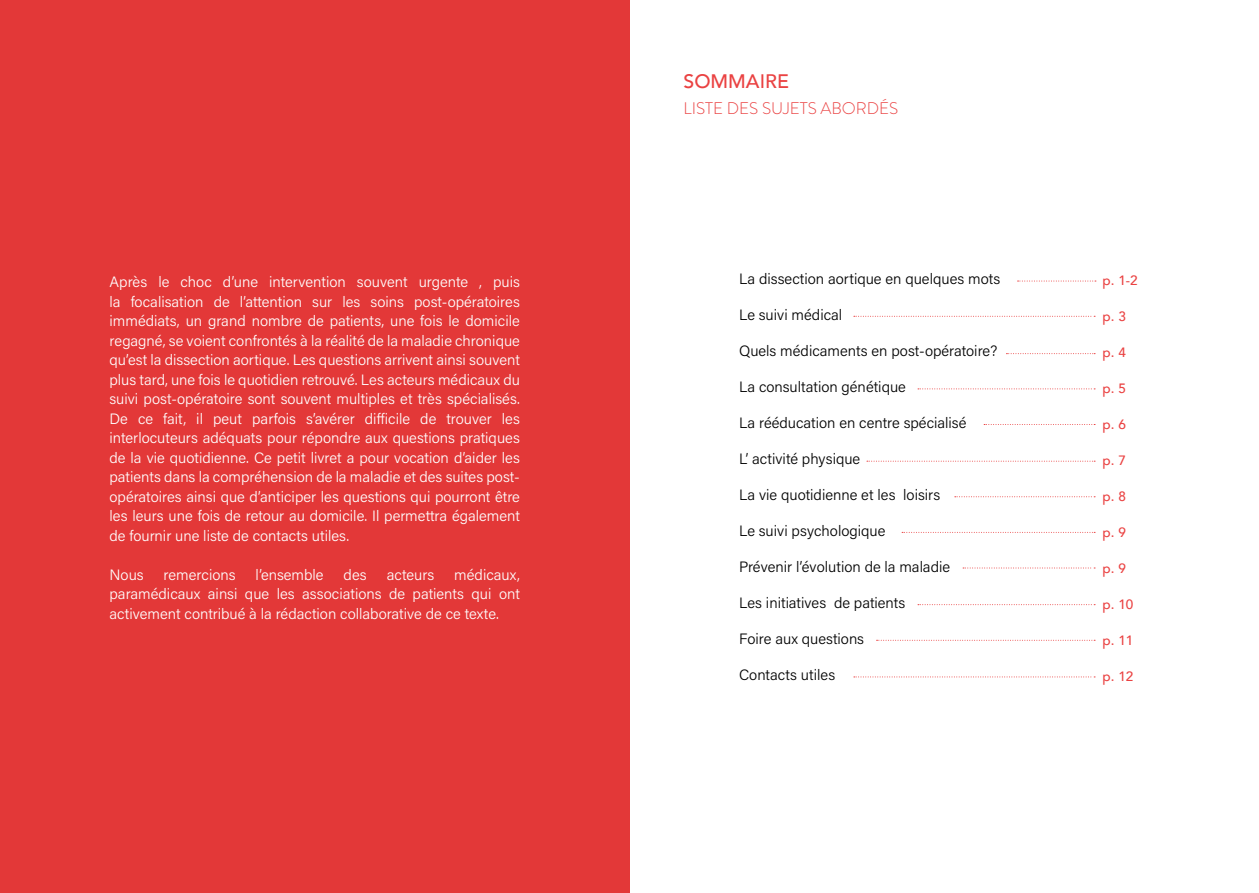
<style>
.page{position:relative;width:1259px;height:893px;background:#fff}
.page>*{position:absolute;margin:0;border:0;box-sizing:border-box;transform-origin:0 0}
.t1{font:500 19.5px "Avenir";color:#ea4242}
.t2{font:300 16.8px "Brandon Grotesque";color:#ea4242}
.t3{font:300 15px/19.5px "Acumin Pro";color:#fff;text-align:justify}
.t4{font:300 15px "Acumin Pro";color:#000}
.t5{font:500 13.5px "Avenir";color:#ea4242}
</style>
<div class="page">
<div style="left:0;top:0;width:629px;height:893px;background:#e33838"></div>
<svg style="left:1017px;top:281px;width:79px;height:1px"></svg>
<svg style="left:854px;top:316px;width:241px;height:1px"></svg>
<svg style="left:1006px;top:353px;width:89px;height:1px"></svg>
<svg style="left:984px;top:424px;width:111px;height:1px"></svg>
<svg style="left:955px;top:496px;width:140px;height:1px"></svg>
<svg style="left:963px;top:568px;width:132px;height:1px"></svg>
<svg style="left:918px;top:604px;width:177px;height:1px"></svg>
<svg style="left:876px;top:640px;width:219px;height:1px"></svg>
<svg style="left:854px;top:677px;width:241px;height:1px"></svg>
<svg style="left:902px;top:532px;width:193px;height:1px"></svg>
<svg style="left:867px;top:461px;width:228px;height:1px"></svg>
<svg style="left:918px;top:388px;width:177px;height:1px"></svg>
<p class="t3" style="left:110px;top:272px;width:412px">Après le choc d’une intervention souvent urgente , puis la focalisation de l’attention sur les soins post-opératoires immédiats, un grand nombre de patients, une fois le domicile regagné, se voient confrontés à la réalité de la maladie chronique qu’est la dissection aortique. Les questions arrivent ainsi souvent plus tard, une fois le quotidien retrouvé. Les acteurs médicaux du suivi post-opératoire sont souvent multiples et très spécialisés.<br>De ce fait, il peut parfois s’avérer difficile de trouver les interlocuteurs adéquats pour répondre aux questions pratiques de la vie quotidienne. Ce petit livret a pour vocation d’aider les patients dans la compréhension de la maladie et des suites post&shy;opératoires ainsi que d’anticiper les questions qui pourront être les leurs une fois de retour au domicile. Il permettra également de fournir une liste de contacts utiles.</p>
<p class="t3" style="left:110px;top:564px;width:36px">Nous</p>
<p class="t3" style="left:164px;top:564px;width:73px">remercions</p>
<p class="t3" style="left:256px;top:564px;width:70px">l’ensemble</p>
<p class="t3" style="left:344px;top:564px;width:25px">des</p>
<p class="t3" style="left:387px;top:564px;width:49px">acteurs</p>
<p class="t3" style="left:110px;top:564px;width:412px;text-indent:345px">médicaux, paramédicaux ainsi que les associations de patients qui ont activement contribué à la rédaction collaborative de ce texte.</p>
<p class="t1" style="left:683px;top:65px;width:107px">SOMMAIRE</p>
<p class="t2" style="left:683px;top:96px;width:216px">LISTE DES SUJETS ABORDÉS</p>
<p class="t4" style="left:739px;top:269px;width:263px">La dissection aortique en quelques mots</p>
<p class="t4" style="left:739px;top:305px;width:105px">Le suivi médical</p>
<p class="t4" style="left:739px;top:341px;width:260px">Quels médicaments en post-opératoire?</p>
<p class="t4" style="left:739px;top:377px;width:168px">La consultation génétique</p>
<p class="t4" style="left:739px;top:413px;width:229px">La rééducation en centre spécialisé</p>
<p class="t4" style="left:739px;top:449px;width:123px">L’ activité physique</p>
<p class="t4" style="left:739px;top:485px;width:203px">La vie quotidienne et les loisirs</p>
<p class="t4" style="left:739px;top:521px;width:148px">Le suivi psychologique</p>
<p class="t4" style="left:739px;top:557px;width:213px">Prévenir l’évolution de la maladie</p>
<p class="t4" style="left:739px;top:593px;width:168px">Les initiatives de patients</p>
<p class="t4" style="left:739px;top:629px;width:127px">Foire aux questions</p>
<p class="t4" style="left:739px;top:665px;width:98px">Contacts utiles</p>
<p class="t5" style="left:1102px;top:268px;width:37px">p. 1-2</p>
<p class="t5" style="left:1102px;top:304px;width:25px">p. 3</p>
<p class="t5" style="left:1102px;top:340px;width:25px">p. 4</p>
<p class="t5" style="left:1102px;top:376px;width:25px">p. 5</p>
<p class="t5" style="left:1102px;top:412px;width:25px">p. 6</p>
<p class="t5" style="left:1102px;top:448px;width:25px">p. 7</p>
<p class="t5" style="left:1102px;top:484px;width:25px">p. 8</p>
<p class="t5" style="left:1102px;top:520px;width:25px">p. 9</p>
<p class="t5" style="left:1102px;top:556px;width:25px">p. 9</p>
<p class="t5" style="left:1102px;top:592px;width:32px">p. 10</p>
<p class="t5" style="left:1102px;top:628px;width:32px">p. 11</p>
<p class="t5" style="left:1102px;top:664px;width:32px">p. 12</p>
</div>
